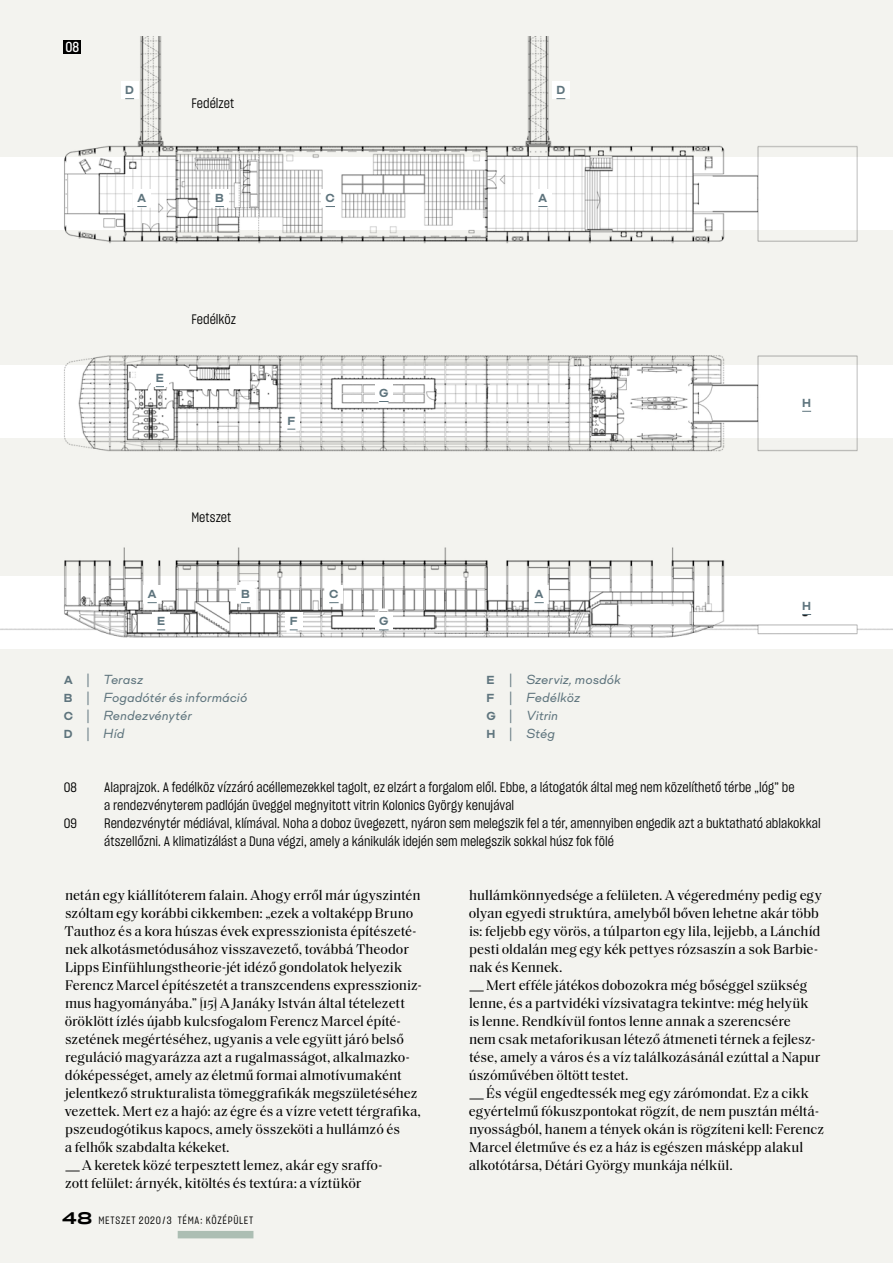
<style>
.page{position:relative;width:893px;height:1263px;background:#f3f3ef}
.page>*{position:absolute;margin:0;border:0;box-sizing:border-box;transform-origin:0 0}
.t1{font:14.25px/18px "Saol Text";letter-spacing:-.005em;color:#000}
.t2{font:14.25px "Sharp Grotesk Medium 15";color:#fff}
.t3{font:13.5px/18px "Sharp Grotesk Book 15";color:#000}
.t4{font:italic 13.5px/18px "Mid Century Sans";letter-spacing:-.005em;color:#5e747d}
.t5{font:700 12px "Mid Century Sans";color:#5e747d}
.t6{font:10.5px "Sharp Grotesk Book 15";letter-spacing:.065em;color:#000}
.s1{font-weight:700;font-style:normal;font-size:12px}
.s2{font-family:"Mid Century Sans"}
.s3{font-family:"Sharp Grotesk Medium 25";font-size:16.5px}
</style>
<div class="page">
<div style="left:0;top:576px;width:893px;height:72px;background:#fff"></div>
<img style="left:0;top:36px;width:893px;height:602px">
<div style="left:133px;top:189px;width:18px;height:18px;background:#fff"></div>
<div style="left:143px;top:585px;width:18px;height:18px;background:#fff"></div>
<div style="left:530px;top:585px;width:18px;height:18px;background:#fff"></div>
<div style="left:534px;top:189px;width:18px;height:18px;background:#fff"></div>
<div style="left:552px;top:81px;width:18px;height:18px;background:#fff"></div>
<div style="left:211px;top:189px;width:18px;height:18px;background:#fff"></div>
<div style="left:236px;top:585px;width:18px;height:18px;background:#fff"></div>
<div style="left:321px;top:189px;width:18px;height:18px;background:#fff"></div>
<div style="left:325px;top:585px;width:18px;height:18px;background:#fff"></div>
<div style="left:121px;top:81px;width:18px;height:18px;background:#fff"></div>
<div style="left:151px;top:369px;width:18px;height:18px;background:#fff"></div>
<div style="left:152px;top:612px;width:18px;height:18px;background:#fff"></div>
<div style="left:375px;top:384px;width:18px;height:18px;background:#fff"></div>
<div style="left:375px;top:612px;width:18px;height:18px;background:#fff"></div>
<div style="left:282px;top:412px;width:18px;height:17px;background:#fff"></div>
<div style="left:285px;top:612px;width:18px;height:18px;background:#fff"></div>
<div style="left:798px;top:394px;width:18px;height:18px;background:#fff"></div>
<div style="left:798px;top:597px;width:18px;height:18px;background:#fff"></div>
<div style="left:650px;top:604px;width:18px;height:18px;background:#fff"></div>
<div style="left:650px;top:376px;width:18px;height:18px;background:#fff"></div>
<div style="left:64px;top:40px;width:17px;height:14px;background:#000"></div>
<div style="left:178px;top:1231px;width:75px;height:7px;background:#acbeb3"></div>
<p class="t2" style="left:65px;top:37px;width:15px">08</p>
<p class="t5" style="left:125px;top:83px;width:10px">D</p>
<p class="t5" style="left:137px;top:191px;width:11px">A</p>
<p class="t3" style="left:191px;top:94px;width:44px">Fedélzet</p>
<p class="t5" style="left:215px;top:191px;width:10px">B</p>
<p class="t5" style="left:326px;top:191px;width:11px">C</p>
<p class="t5" style="left:556px;top:83px;width:10px">D</p>
<p class="t5" style="left:538px;top:191px;width:11px">A</p>
<p class="t5" style="left:156px;top:371px;width:10px">E</p>
<p class="t3" style="left:191px;top:310px;width:46px">Fedélköz</p>
<p class="t3" style="left:191px;top:508px;width:41px">Metszet</p>
<p class="t5" style="left:287px;top:413px;width:9px">F</p>
<p class="t5" style="left:379px;top:385px;width:11px">G</p>
<p class="t5" style="left:329px;top:587px;width:11px">C</p>
<p class="t5" style="left:148px;top:587px;width:11px">A</p>
<p class="t5" style="left:534px;top:587px;width:11px">A</p>
<p class="t5" style="left:241px;top:587px;width:10px">B</p>
<p class="t5" style="left:157px;top:614px;width:10px">E</p>
<p class="t5" style="left:290px;top:614px;width:9px">F</p>
<p class="t5" style="left:379px;top:614px;width:11px">G</p>
<p class="t4" style="left:64px;top:670px;width:185px"><span class="s1">A</span> | Terasz<br><span class="s1">B</span> | Fogadótér és információ<br><span class="s1">C</span> | Rendezvénytér<br><span class="s1">D</span> | Híd</p>
<p class="t4" style="left:486px;top:670px;width:136px"><span class="s1">E</span> | Szerviz, mosdók<br><span class="s1">F</span> | Fedélköz<br><span class="s1">G</span> | Vitrin<br><span class="s1">H</span> | Stég</p>
<p class="t5" style="left:802px;top:395px;width:10px">H</p>
<p class="t5" style="left:802px;top:598px;width:10px">H</p>
<p class="t3" style="left:64px;top:778px;width:15px">08</p>
<p class="t3" style="left:104px;top:778px;width:692px">Alaprajzok. A fedélköz vízzáró acéllemezekkel tagolt, ez elzárt a forgalom elől. Ebbe, a látogatók által meg nem közelíthető térbe „lóg” be a rendezvényterem padlóján üveggel megnyitott vitrin Kolonics György kenujával</p>
<p class="t3" style="left:64px;top:814px;width:15px">09</p>
<p class="t3" style="left:104px;top:814px;width:718px">Rendezvénytér médiával, klímával. Noha a doboz üvegezett, nyáron sem melegszik fel a tér, amennyiben engedik azt a buktatható ablakokkal átszellőzni. A klimatizálást a Duna végzi, amely a kánikulák idején sem melegszik sokkal húsz fok fölé</p>
<p class="t1" style="left:65px;top:885px;width:359px">netán egy kiállítóterem falain. Ahogy erről már úgyszintén szóltam egy korábbi cikkemben: „ezek a voltaképp Bruno Tauthoz és a kora húszas évek expresszionista építészeté&shy;nek alkotásmetódusához visszavezető, továbbá Theodor Lipps Einfühlungstheorie-jét idéző gondolatok helyezik Ferencz Marcel építészetét a transzcendens expresszioniz&shy;mus hagyományába.” [15] A Janáky István által tételezett öröklött ízlés újabb kulcsfogalom Ferencz Marcel építé&shy;szetének megértéséhez, ugyanis a vele együtt járó belső reguláció magyarázza azt a rugalmasságot, alkalmazko&shy;dóképességet, amely az életmű formai almotívumaként jelentkező strukturalista tömeggrafikák megszületéséhez vezettek. Mert ez a hajó: az égre és a vízre vetett térgrafika, pszeudogótikus kapocs, amely összeköti a hullámzó és<br>a felhők szabdalta kékeket.<br><span class="s2">—</span>A keretek közé terpesztett lemez, akár egy sraffo-<br>zott felület: árnyék, kitöltés és textúra: a víztükör</p>
<p class="t1" style="left:469px;top:885px;width:357px">hullámkönnyedsége a felületen. A végeredmény pedig egy olyan egyedi struktúra, amelyből bőven lehetne akár több is: feljebb egy vörös, a túlparton egy lila, lejjebb, a Lánchíd pesti oldalán meg egy kék pettyes rózsaszín a sok Barbie&shy;nak és Kennek.<br><span class="s2">—</span>Mert efféle játékos dobozokra még bőséggel szükség lenne, és a partvidéki vízsivatagra tekintve: még helyük<br>is lenne. Rendkívül fontos lenne annak a szerencsére<br>nem csak metaforikusan létező átmeneti térnek a fejlesz&shy;tése, amely a város és a víz találkozásánál ezúttal a Napur úszóművében öltött testet.<br><span class="s2">—</span>És végül engedtessék meg egy zárómondat. Ez a cikk egyértelmű fókuszpontokat rögzít, de nem pusztán méltá&shy;nyosságból, hanem a tények okán is rögzíteni kell: Ferencz Marcel életműve és ez a ház is egészen másképp alakul alkotótársa, Détári György munkája nélkül.</p>
<p class="t6" style="left:62px;top:1213px;width:193px"><span class="s3">48</span> METSZET 2020/3 TÉMA: KÖZÉPÜLET</p>
</div>
